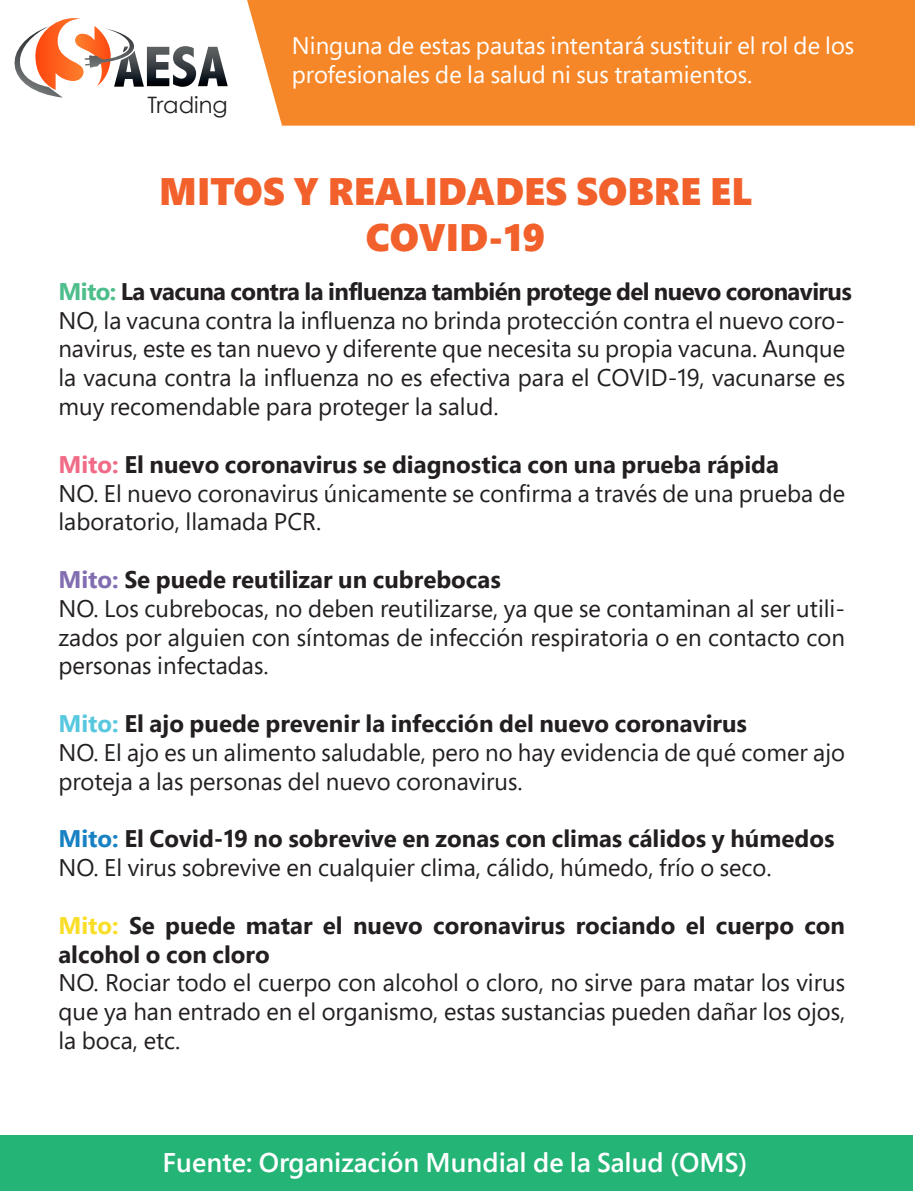
<style>
.page{position:relative;width:915px;height:1191px;background:#fff}
.page>*{position:absolute;margin:0;border:0;box-sizing:border-box;transform-origin:0 0}
.t1{font:900 38.25px/45.9px "Segoe Pro";color:#f2612b;text-align:center}
.t2{font:600 27px "Segoe Pro";color:#fff}
.t3{font:24px/28.8px "Segoe Pro";color:#231f20}
.t4{font:24px/28.8px "Segoe Pro";color:#fff}
.t5{font:700 24px/28.8px "Segoe Pro";color:#231f20}
.t6{font:22.65px "Century Gothic";color:#231f20}
.s1{font-weight:700;color:#4dbd8b}
.s2{font-weight:700}
.s3{font-weight:700;color:#f16a86}
.s4{font-weight:700;color:#816eb1}
.s5{font-weight:700;color:#57c8df}
.s6{font-weight:700;color:#1781c3}
.s7{color:#f8de27}
</style>
<div class="page">
<svg style="left:14px;top:18px;width:214px;height:80px"></svg>
<div style="left:247px;top:0;width:667px;height:126px;background:#f58729"></div>
<div style="left:0;top:1135px;width:912px;height:56px;background:#24b476"></div>
<p class="t6" style="left:147px;top:91px;width:82px">Trading</p>
<p class="t4" style="left:292px;top:31px;width:563px">Ninguna de estas pautas intentará sustituir el rol de los profesionales de la salud ni sus tratamientos.</p>
<h1 class="t1" style="left:159px;top:167px;width:594px">MITOS Y REALIDADES SOBRE EL<br>COVID-19</h1>
<p class="t3" style="left:58px;top:276px;width:794px"><span class="s1">Mito:</span> <span class="s2">La vacuna contra la influenza también protege del nuevo coronavirus </span>NO, la vacuna contra la influenza no brinda protección contra el nuevo coro&shy;navirus, este es tan nuevo y diferente que necesita su propia vacuna. Aunque la vacuna contra la influenza no es efectiva para el COVID-19, vacunarse es muy recomendable para proteger la salud.</p>
<p class="t3" style="left:58px;top:449px;width:788px"><span class="s3">Mito:</span> <span class="s2">El nuevo coronavirus se diagnostica con una prueba rápida<br></span>NO. El nuevo coronavirus únicamente se confirma a través de una prueba de laboratorio, llamada PCR.</p>
<p class="t3" style="left:58px;top:564px;width:787px"><span class="s4">Mito:</span> <span class="s2">Se puede reutilizar un cubrebocas<br></span>NO. Los cubrebocas, no deben reutilizarse, ya que se contaminan al ser utili&shy;zados por alguien con síntomas de infección respiratoria o en contacto con personas infectadas.</p>
<p class="t3" style="left:58px;top:708px;width:787px"><span class="s5">Mito:</span> <span class="s2">El ajo puede prevenir la infección del nuevo coronavirus<br></span>NO. El ajo es un alimento saludable, pero no hay evidencia de qué comer ajo proteja a las personas del nuevo coronavirus.</p>
<p class="t3" style="left:58px;top:823px;width:777px"><span class="s6">Mito:</span> <span class="s2">El Covid-19 no sobrevive en zonas con climas cálidos y húmedos<br></span>NO. El virus sobrevive en cualquier clima, cálido, húmedo, frío o seco.</p>
<p class="t5" style="left:58px;top:910px;width:787px"><span class="s7">Mito:</span> Se puede matar el nuevo coronavirus rociando el cuerpo con alcohol o con cloro</p>
<p class="t3" style="left:58px;top:967px;width:788px;text-align:justify">NO. Rociar todo el cuerpo con alcohol o cloro, no sirve para matar los virus que ya han entrado en el organismo, estas sustancias pueden dañar los ojos, la boca, etc.</p>
<p class="t2" style="left:163px;top:1144px;width:586px">Fuente: Organización Mundial de la Salud (OMS)</p>
</div>
